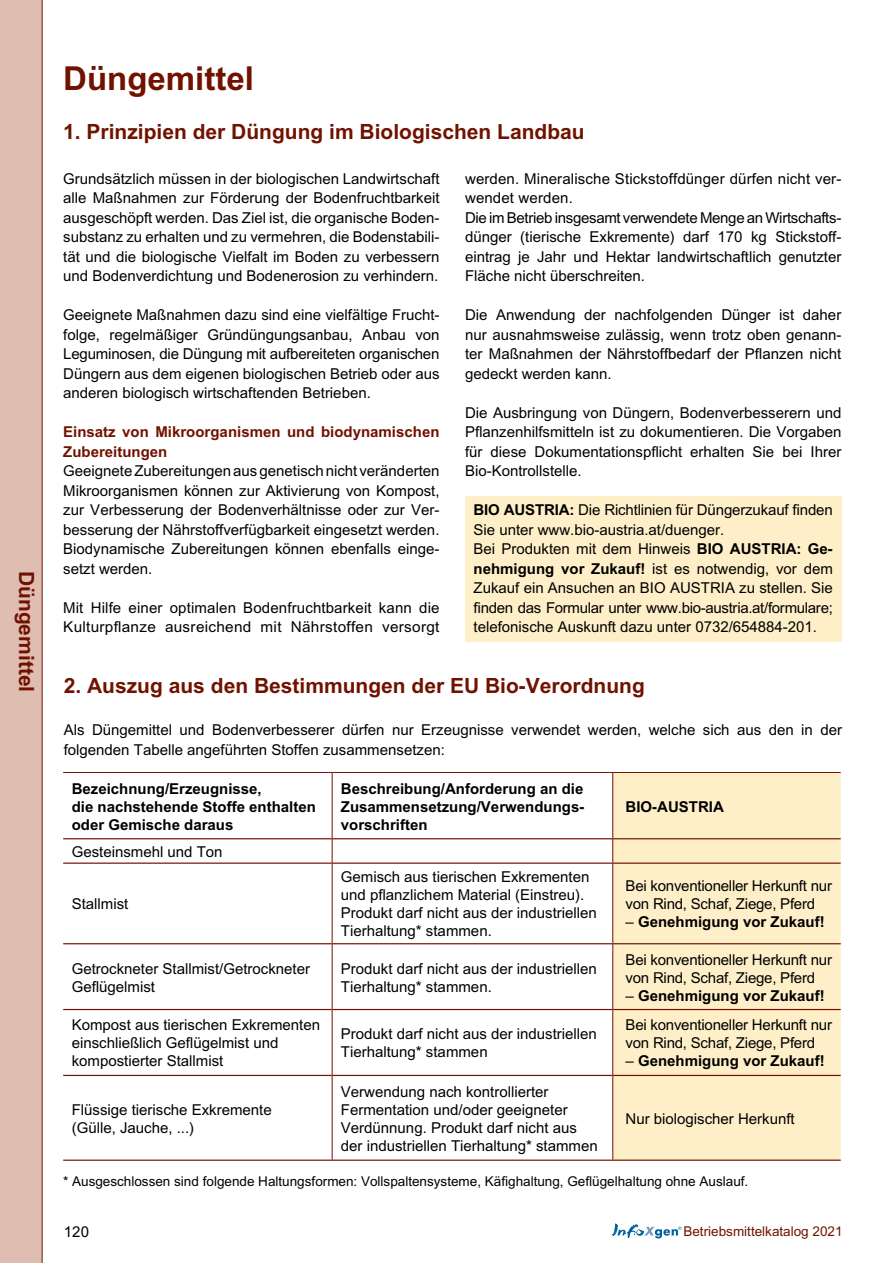
<style>
.page{position:relative;width:893px;height:1263px;background:#fff}
.page>*{position:absolute;margin:0;border:0;box-sizing:border-box;transform-origin:0 0}
.t1{font:700 33px "M Arial";color:#711200}
.t2{font:700 21px "M Arial";color:#711200}
.t3{font:15px/19.5px "M Arial";color:#000}
.t4{font:700 15px/18px "M Arial";color:#000}
.t5{font:700 15px/19.5px "M Arial";color:#711200}
.t6{font:13.5px "M Arial";color:#000}
.t7{font:13.5px "M Arial";color:#711200}
.s1{font-weight:700}
.s2{font-weight:400}
</style>
<div class="page">
<div style="left:0;top:0;width:43px;height:1263px;background:#dfbeb1"></div>
<svg style="left:612px;top:1223px;width:69px;height:15px"></svg>
<div style="left:466px;top:496px;width:376px;height:146px;background:#ffefc8"></div>
<svg style="left:63px;top:773px;width:549px;height:386px"></svg>
<div style="left:613px;top:773px;width:228px;height:386px;background:#ffefc8"></div>
<hr style="left:63px;top:772px;width:269px;height:1px;background:#711200">
<hr style="left:332px;top:773px;width:1px;height:66px;background:#711200">
<hr style="left:613px;top:772px;width:228px;height:1px;background:#711200">
<svg style="left:332px;top:839px;width:1px;height:23px"></svg>
<hr style="left:332px;top:863px;width:1px;height:81px;background:#711200">
<hr style="left:332px;top:944px;width:1px;height:65px;background:#711200">
<hr style="left:332px;top:1009px;width:1px;height:66px;background:#711200">
<hr style="left:332px;top:1075px;width:1px;height:84px;background:#711200">
<hr style="left:332px;top:772px;width:281px;height:1px;background:#711200">
<hr style="left:612px;top:773px;width:1px;height:66px;background:#711200">
<svg style="left:612px;top:839px;width:1px;height:24px"></svg>
<hr style="left:612px;top:863px;width:1px;height:81px;background:#711200">
<hr style="left:612px;top:944px;width:1px;height:65px;background:#711200">
<hr style="left:612px;top:1009px;width:1px;height:66px;background:#711200">
<hr style="left:612px;top:1075px;width:1px;height:84px;background:#711200">
<hr style="left:63px;top:838px;width:269px;height:1px;background:#711200">
<hr style="left:613px;top:838px;width:228px;height:1px;background:#711200">
<hr style="left:63px;top:862px;width:269px;height:2px;background:#711200">
<hr style="left:613px;top:862px;width:228px;height:2px;background:#711200">
<hr style="left:63px;top:943px;width:269px;height:1px;background:#711200">
<hr style="left:613px;top:943px;width:228px;height:1px;background:#711200">
<hr style="left:63px;top:1009px;width:269px;height:1px;background:#711200">
<hr style="left:613px;top:1009px;width:228px;height:1px;background:#711200">
<hr style="left:63px;top:1075px;width:269px;height:1px;background:#711200">
<hr style="left:613px;top:1075px;width:228px;height:1px;background:#711200">
<hr style="left:63px;top:1159px;width:269px;height:2px;background:#711200">
<hr style="left:613px;top:1159px;width:228px;height:2px;background:#711200">
<hr style="left:332px;top:838px;width:280px;height:1px;background:#711200">
<hr style="left:332px;top:862px;width:280px;height:2px;background:#711200">
<hr style="left:332px;top:943px;width:280px;height:1px;background:#711200">
<hr style="left:332px;top:1009px;width:280px;height:1px;background:#711200">
<hr style="left:332px;top:1075px;width:280px;height:1px;background:#711200">
<hr style="left:332px;top:1159px;width:281px;height:2px;background:#711200">
<h2 class="t2" style="left:39px;top:571px;width:123px;rotate:90deg">Düngemittel</h2>
<h1 class="t1" style="left:63px;top:59px;width:192px">Düngemittel</h1>
<h2 class="t2" style="left:63px;top:119px;width:523px">1. Prinzipien der Düngung im Biologischen Landbau</h2>
<p class="t3" style="left:63px;top:169px;width:378px;text-align:justify">Grundsätzlich müssen in der biologischen Landwirtschaft alle Maßnahmen zur Förderung der Bodenfruchtbarkeit ausgeschöpft werden. Das Ziel ist, die organische Boden&shy;substanz zu erhalten und zu vermehren, die Bodenstabili&shy;tät und die biologische Vielfalt im Boden zu verbessern und Bodenverdichtung und Bodenerosion zu verhindern.</p>
<p class="t3" style="left:63px;top:305px;width:378px;text-align:justify">Geeignete Maßnahmen dazu sind eine vielfältige Frucht&shy;folge, regelmäßiger Gründüngungsanbau, Anbau von Leguminosen, die Düngung mit aufbereiteten organischen Düngern aus dem eigenen biologischen Betrieb oder aus anderen biologisch wirtschaftenden Betrieben.</p>
<p class="t5" style="left:63px;top:422px;width:378px">Einsatz von Mikroorganismen und biodynamischen<br>Zubereitungen</p>
<p class="t3" style="left:63px;top:461px;width:378px;text-align:justify">Geeignete Zubereitungen aus genetisch nicht veränderten Mikroorganismen können zur Aktivierung von Kompost, zur Verbesserung der Bodenverhältnisse oder zur Ver&shy;besserung der Nährstoffverfügbarkeit eingesetzt werden.<br>Biodynamische Zubereitungen können ebenfalls einge&shy;setzt werden.</p>
<p class="t3" style="left:63px;top:598px;width:378px">Mit Hilfe einer optimalen Bodenfruchtbarkeit kann die<br>Kulturpflanze ausreichend mit Nährstoffen versorgt</p>
<p class="t3" style="left:465px;top:169px;width:378px">werden. Mineralische Stickstoffdünger dürfen nicht ver&shy;wendet werden.<br>Die im Betrieb insgesamt verwendete Menge an Wirtschafts&shy;dünger (tierische Exkremente) darf 170 kg Stickstoff&shy;eintrag je Jahr und Hektar landwirtschaftlich genutzter Fläche nicht überschreiten.</p>
<p class="t3" style="left:465px;top:305px;width:378px;text-align:justify">Die Anwendung der nachfolgenden Dünger ist daher nur ausnahmsweise zulässig, wenn trotz oben genann&shy;ter Maßnahmen der Nährstoffbedarf der Pflanzen nicht gedeckt werden kann.</p>
<p class="t3" style="left:465px;top:403px;width:378px;text-align:justify">Die Ausbringung von Düngern, Bodenverbesserern und Pflanzenhilfsmitteln ist zu dokumentieren. Die Vorgaben für diese Dokumentationspflicht erhalten Sie bei Ihrer Bio-Kontrollstelle.</p>
<p class="t3" style="left:473px;top:500px;width:361px"><span class="s1">BIO AUSTRIA:</span> Die Richtlinien für Düngerzukauf finden Sie unter www.bio-austria.at/duenger.<br>Bei Produkten mit dem Hinweis <span class="s1">BIO AUSTRIA: Ge&shy;nehmigung vor Zukauf!</span> ist es notwendig, vor dem Zukauf ein Ansuchen an BIO AUSTRIA zu stellen. Sie finden das Formular unter www.bio-austria.at/formulare; telefonische Auskunft dazu unter 0732/654884-201.</p>
<h2 class="t2" style="left:64px;top:673px;width:583px">2. Auszug aus den Bestimmungen der EU Bio-Verordnung</h2>
<p class="t3" style="left:64px;top:720px;width:780px">Als Düngemittel und Bodenverbesserer dürfen nur Erzeugnisse verwendet werden, welche sich aus den in der folgenden Tabelle angeführten Stoffen zusammensetzen:</p>
<p class="t4" style="left:72px;top:779px;width:246px">Bezeichnung/Erzeugnisse,<br>die nachstehende Stoffe enthalten oder Gemische daraus</p>
<p class="t4" style="left:341px;top:779px;width:244px;text-align:justify">Beschreibung/Anforderung an die Zusammensetzung/Verwendungs&shy;vorschriften</p>
<p class="t4" style="left:625px;top:797px;width:100px">BIO-AUSTRIA</p>
<p class="t3" style="left:72px;top:842px;width:152px">Gesteinsmehl und Ton</p>
<p class="t3" style="left:72px;top:894px;width:58px">Stallmist</p>
<p class="t3" style="left:341px;top:868px;width:257px;line-height:18px">Gemisch aus tierischen Exkrementen und pflanzlichem Material (Einstreu).<br>Produkt darf nicht aus der industriellen Tierhaltung* stammen.</p>
<p class="t3" style="left:625px;top:877px;width:208px;line-height:18px">Bei konventioneller Herkunft nur von Rind, Schaf, Ziege, Pferd</p>
<p class="t4" style="left:625px;top:913px;width:201px"><span class="s2">–</span> Genehmigung vor Zukauf!</p>
<p class="t3" style="left:72px;top:959px;width:240px;line-height:18px">Getrockneter Stallmist/Getrockneter<br>Geflügelmist</p>
<p class="t3" style="left:341px;top:959px;width:257px;line-height:18px">Produkt darf nicht aus der industriellen<br>Tierhaltung* stammen.</p>
<p class="t3" style="left:625px;top:950px;width:208px;line-height:18px">Bei konventioneller Herkunft nur von Rind, Schaf, Ziege, Pferd</p>
<p class="t4" style="left:625px;top:986px;width:201px"><span class="s2">–</span> Genehmigung vor Zukauf!</p>
<p class="t3" style="left:72px;top:1016px;width:250px;line-height:18px">Kompost aus tierischen Exkrementen einschließlich Geflügelmist und kompostierter Stallmist</p>
<p class="t3" style="left:341px;top:1025px;width:257px;line-height:18px">Produkt darf nicht aus der industriellen<br>Tierhaltung* stammen</p>
<p class="t3" style="left:625px;top:1016px;width:208px;line-height:18px">Bei konventioneller Herkunft nur von Rind, Schaf, Ziege, Pferd</p>
<p class="t4" style="left:625px;top:1052px;width:201px"><span class="s2">–</span> Genehmigung vor Zukauf!</p>
<p class="t3" style="left:72px;top:1100px;width:202px;line-height:18px">Flüssige tierische Exkremente (Gülle, Jauche, ...)</p>
<p class="t3" style="left:341px;top:1082px;width:258px;line-height:18px">Verwendung nach kontrollierter Fermentation und/oder geeigneter Verdünnung. Produkt darf nicht aus der industriellen Tierhaltung* stammen</p>
<p class="t3" style="left:625px;top:1109px;width:171px">Nur biologischer Herkunft</p>
<p class="t6" style="left:63px;top:1173px;width:687px">* Ausgeschlossen sind folgende Haltungsformen: Vollspaltensysteme, Käfighaltung, Geflügelhaltung ohne Auslauf.</p>
<p class="t3" style="left:64px;top:1221px;width:27px">120</p>
<p class="t7" style="left:683px;top:1223px;width:161px">Betriebsmittelkatalog 2021</p>
</div>
